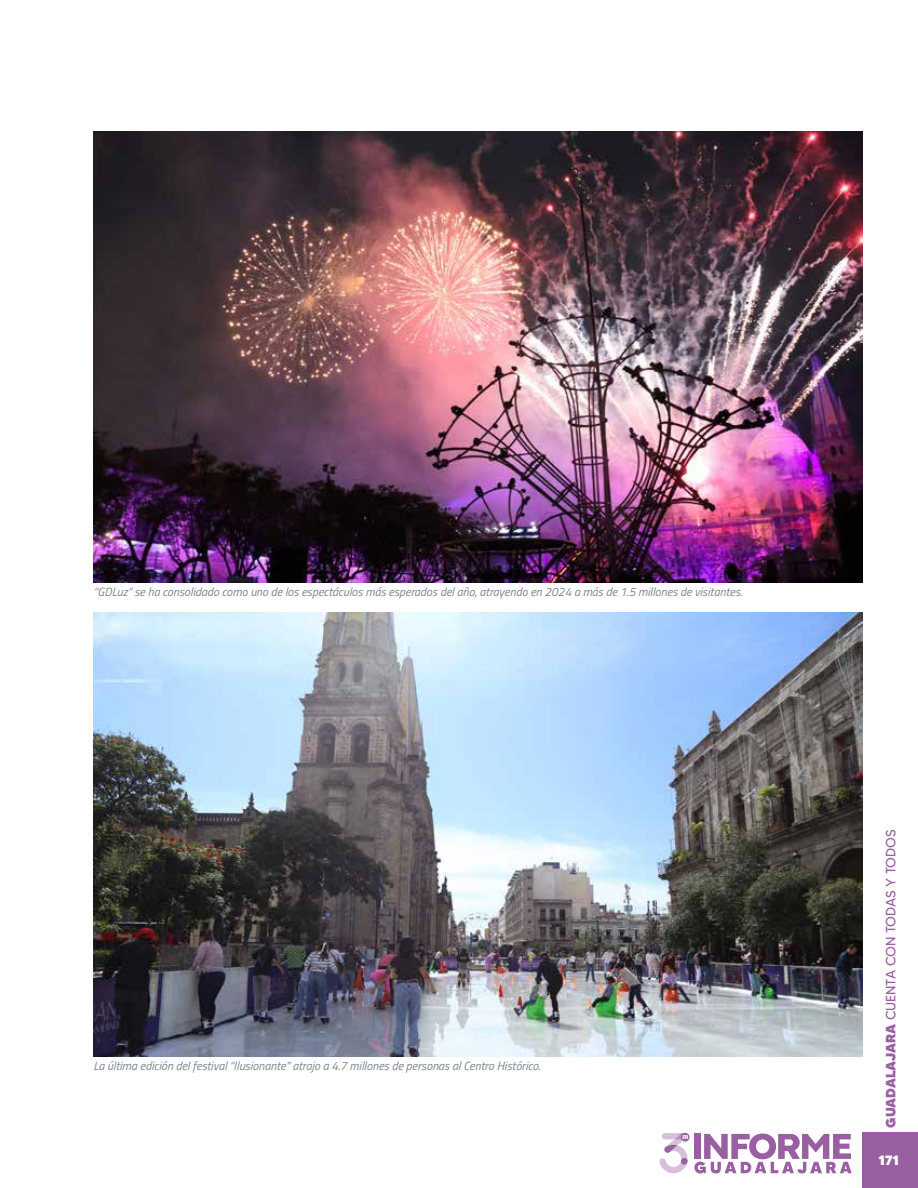
<style>
.page{position:relative;width:918px;height:1188px;background:#fff}
.page>*{position:absolute;margin:0;border:0;box-sizing:border-box;transform-origin:0 0}
.t1{font:13.5px "MADETOMMY";color:#9a5fa3}
.t2{font:800 13.5px "MADETOMMY";color:#fff}
.t3{font:italic 12px "Titillium Web";color:#7c858b}
.s1{font-weight:800}
</style>
<div class="page">
<div style="left:863px;top:1133px;width:55px;height:55px;background:#9a5fa3"></div>
<svg style="left:659px;top:1133px;width:29px;height:40px"></svg>
<div style="left:681px;top:1158px;width:6px;height:7px;background:#9a5fa3;border-radius:50%"></div>
<svg style="left:694px;top:1134px;width:158px;height:39px"></svg>
<img style="left:94px;top:132px;width:769px;height:451px">
<img style="left:93px;top:612px;width:770px;height:445px">
<p class="t3" style="left:94px;top:583px;width:650px">“GDLuz” se ha consolidado como uno de los espectáculos más esperados del año, atrayendo en 2024 a más de 1.5 millones de visitantes.</p>
<p class="t3" style="left:93px;top:1057px;width:449px">La última edición del festival “Ilusionante” atrajo a 4.7 millones de personas al Centro Histórico.</p>
<p class="t1" style="left:882px;top:1128px;width:299px;rotate:-90deg"><span class="s1">GUADALAJARA</span> CUENTA CON TODAS Y TODOS</p>
<p class="t2" style="left:879px;top:1151px;width:22px">171</p>
</div>
